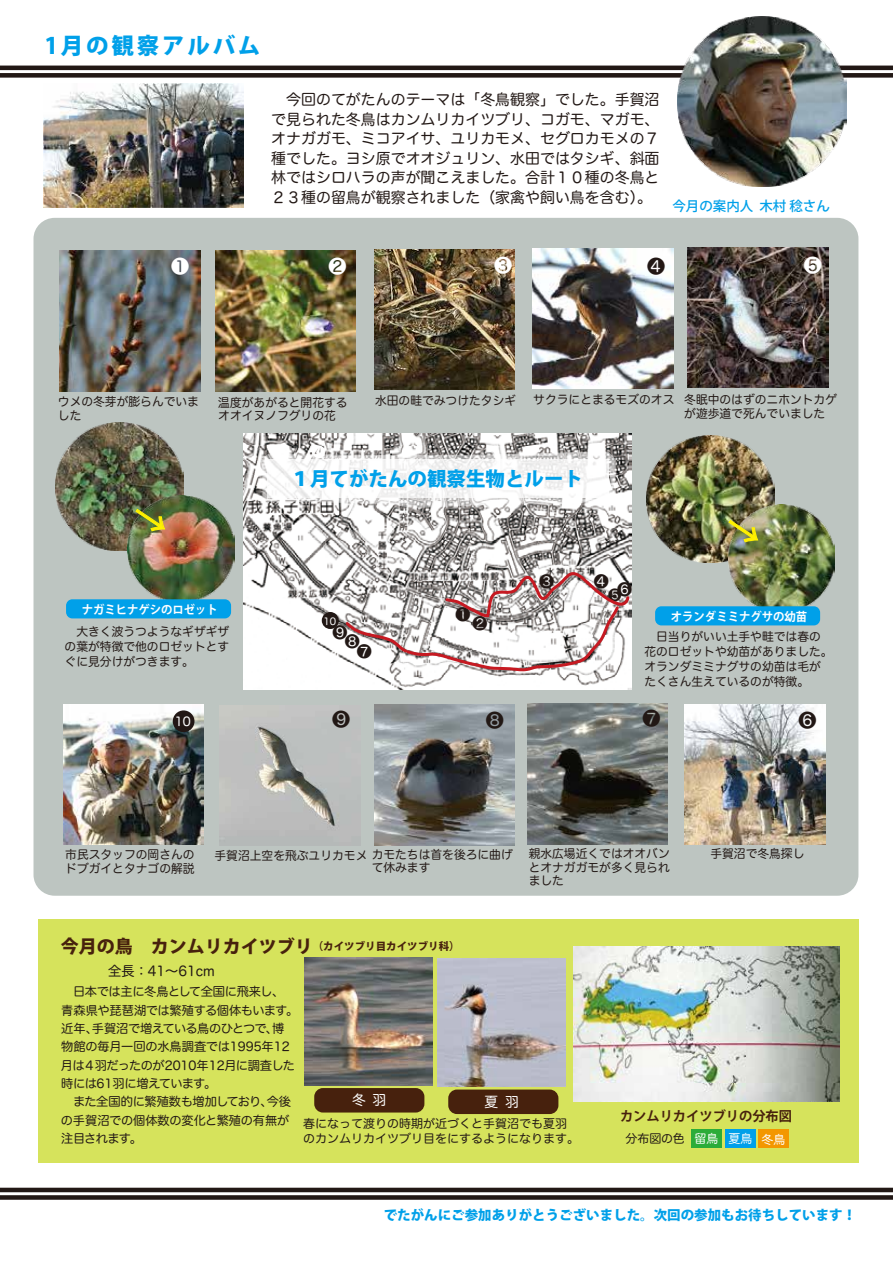
<style>
.page{position:relative;width:893px;height:1263px;background:#fff}
.page>*{position:absolute;margin:0;border:0;box-sizing:border-box;transform-origin:0 0}
.t1{font:800 22.5px "Koz Go Pro";letter-spacing:.125em;color:#00a0e9}
.t2{font:800 19.5px "Koz Go Pro";color:#00a0e9}
.t3{font:800 18px "Koz Go Pro";color:#47210d}
.t4{font:18px "Hira Maru Pro W4";color:#221815}
.t5{font:18px "Hira Maru Pro W4";color:#fff}
.t6{font:15px/19.5px "Hira Maru Pro W4";color:#221815;text-align:justify}
.t7{font:13.8px "Hira Maru Pro W4";color:#fff}
.t8{font:800 13.5px "Koz Go Pro";color:#00a0e9}
.t9{font:700 13.5px "Koz Go Pro";color:#47210d}
.t10{font:13.5px "Hira Maru Pro W4";color:#221815}
.t11{font:500 13.5px "Koz Go Pro";color:#00a0e9}
.t12{font:13.5px "Hira Maru Pro W4";color:#fff}
.t13{font:12.3px/18.3px "Hira Maru Pro W4";letter-spacing:-.025em;color:#221815}
.t14{font:12.3px "Hira Maru Pro W4";color:#fff}
.t15{font:12px/13.5px "Hira Maru Pro W4";color:#221815}
.t16{font:700 12px "Koz Go Pro";letter-spacing:-.005em;color:#fff;scale:.94 1}
.t17{font:12px "Hira Maru Pro W4";color:#fff}
.t18{font:9.75px "Hira Maru Pro W4";color:#fff}
.s1{color:#221815}
</style>
<div class="page">
<div style="left:38px;top:919px;width:820px;height:244px;background:#d6e35c"></div>
<div style="left:34px;top:218px;width:824px;height:678px;background:#bdc5c1;border-radius:21px"></div>
<img style="left:688px;top:247px;width:140px;height:140px">
<img style="left:374px;top:249px;width:140px;height:141px">
<img style="left:215px;top:251px;width:141px;height:140px">
<img style="left:527px;top:704px;width:141px;height:140px">
<img style="left:63px;top:704px;width:141px;height:140px">
<img style="left:374px;top:705px;width:141px;height:140px">
<img style="left:685px;top:704px;width:140px;height:140px">
<img style="left:220px;top:705px;width:140px;height:140px">
<img style="left:60px;top:251px;width:140px;height:140px">
<img style="left:533px;top:248px;width:140px;height:140px">
<img style="left:243px;top:433px;width:388px;height:257px">
<svg style="left:0;top:66px;width:893px;height:12px"></svg>
<svg style="left:0;top:1188px;width:893px;height:12px"></svg>
<div style="left:322px;top:612px;width:17px;height:17px;background:#221815;border-radius:50%"></div>
<div style="left:691px;top:1129px;width:30px;height:18px;background:#2cac39"></div>
<div style="left:725px;top:1129px;width:30px;height:18px;background:#00a0e9"></div>
<div style="left:758px;top:1130px;width:30px;height:18px;background:#f39700"></div>
<div style="left:173px;top:710px;width:21px;height:22px;background:#221815;border-radius:50%"></div>
<div style="left:314px;top:1088px;width:110px;height:24px;background:#47210d;border-radius:9px"></div>
<div style="left:448px;top:1089px;width:110px;height:25px;background:#47210d;border-radius:9px"></div>
<svg style="left:262px;top:452px;width:355px;height:56px;background:#ebebeb"></svg>
<img style="left:43px;top:84px;width:200px;height:123px">
<img style="left:647px;top:435px;width:127px;height:128px">
<img style="left:56px;top:423px;width:127px;height:127px">
<img style="left:677px;top:16px;width:170px;height:170px">
<img style="left:128px;top:495px;width:106px;height:105px">
<img style="left:728px;top:505px;width:106px;height:105px">
<div style="left:66px;top:599px;width:165px;height:19px;background:#00a0e9;border-radius:6px"></div>
<div style="left:655px;top:606px;width:165px;height:19px;background:#00a0e9;border-radius:6px"></div>
<img style="left:574px;top:946px;width:265px;height:155px">
<img style="left:305px;top:958px;width:127px;height:127px">
<img style="left:438px;top:958px;width:127px;height:128px">
<svg style="left:343px;top:570px;width:288px;height:104px;background:#d0c5c5"></svg>
<svg style="left:132px;top:503px;width:37px;height:33px"></svg>
<svg style="left:725px;top:514px;width:37px;height:33px"></svg>
<h1 class="t1" style="left:45px;top:31px;width:217px">1月の観察アルバム</h1>
<p class="t6" style="left:271px;top:89px;width:390px">　今回のてがたんのテーマは「冬鳥観察」でした。手賀沼で見られた冬鳥はカンムリカイツブリ、コガモ、マガモ、オナガガモ、ミコアイサ、ユリカモメ、セグロカモメの７種でした。ヨシ原でオオジュリン、水田ではタシギ、斜面林ではシロハラの声が聞こえました。合計１０種の冬鳥と２３種の留鳥が観察されました（家禽や飼い鳥を含む）。</p>
<p class="t11" style="left:672px;top:197px;width:159px">今月の案内人 木村 稔さん</p>
<h3 class="t5" style="left:494px;top:250px;width:19px">❸</h3>
<h3 class="t5" style="left:171px;top:250px;width:19px">❶</h3>
<h3 class="t4" style="left:647px;top:250px;width:19px">❹</h3>
<h3 class="t5" style="left:328px;top:250px;width:19px">❷</h3>
<h3 class="t5" style="left:804px;top:250px;width:19px">❺</h3>
<p class="t15" style="left:58px;top:394px;width:143px">ウメの冬芽が膨らんでいました</p>
<p class="t15" style="left:218px;top:395px;width:131px">温度があがると開花するオオイヌノフグリの花</p>
<p class="t12" style="left:312px;top:441px;width:15px">❹</p>
<p class="t15" style="left:375px;top:393px;width:143px">水田の畦でみつけたタシギ</p>
<p class="t15" style="left:533px;top:392px;width:143px">サクラにとまるモズのオス</p>
<h2 class="t2" style="left:290px;top:466px;width:294px">１月てがたんの観察生物とルート</h2>
<p class="t15" style="left:684px;top:392px;width:154px">冬眠中のはずのニホントカゲが遊歩道で死んでいました</p>
<p class="t16" style="left:82px;top:602px;width:146px">ナガミヒナゲシのロゼット</p>
<p class="t15" style="left:65px;top:624px;width:166px;line-height:15px;text-align:justify">　大きく波うつようなギザギザの葉が特徴で他のロゼットとすぐに見分けがつきます。</p>
<p class="t6" style="left:456px;top:604px;width:16px">❶</p>
<p class="t18" style="left:323px;top:613px;width:14px">10</p>
<p class="t6" style="left:473px;top:613px;width:16px">❷</p>
<p class="t6" style="left:333px;top:622px;width:16px">❾</p>
<p class="t6" style="left:345px;top:630px;width:16px">❽</p>
<p class="t6" style="left:357px;top:640px;width:16px">❼</p>
<p class="t6" style="left:539px;top:571px;width:16px">❸</p>
<p class="t6" style="left:594px;top:571px;width:16px">❹</p>
<p class="t6" style="left:617px;top:578px;width:16px">❻</p>
<p class="t10" style="left:608px;top:583px;width:15px">❺</p>
<p class="t16" style="left:671px;top:609px;width:146px">オランダミミナグサの幼苗</p>
<p class="t15" style="left:644px;top:628px;width:190px;line-height:15px">　日当りがいい土手や畦では春の花のロゼットや幼苗がありました。オランダミミナグサの幼苗は毛がたくさん生えているのが特徴。</p>
<p class="t14" style="left:175px;top:711px;width:17px">10</p>
<h3 class="t4" style="left:332px;top:704px;width:19px">❾</h3>
<h3 class="t4" style="left:486px;top:704px;width:19px">❽</h3>
<h3 class="t4" style="left:642px;top:703px;width:19px">❼</h3>
<h3 class="t4" style="left:799px;top:704px;width:19px">❻</h3>
<p class="t15" style="left:65px;top:847px;width:131px">市民スタッフの岡さんのドブガイとタナゴの解説</p>
<p class="t15" style="left:215px;top:848px;width:300px">手賀沼上空を飛ぶユリカモメカモたちは首を後ろに曲げ</p>
<p class="t15" style="left:529px;top:846px;width:143px;text-align:justify">親水広場近くではオオバンとオナガガモが多く見られました</p>
<p class="t15" style="left:372px;top:860px;width:60px">て休みます</p>
<h3 class="t3" style="left:61px;top:934px;width:400px">今月の鳥　カンムリカイツブリ<sup>（カイツブリ目カイツブリ科）</sup></h3>
<p class="t10" style="left:95px;top:959px;width:134px">　全長：41～61cm　</p>
<p class="t15" style="left:710px;top:846px;width:96px">手賀沼で冬鳥探し</p>
<p class="t13" style="left:61px;top:982px;width:239px">　日本では主に冬鳥として全国に飛来し、青森県や琵琶湖では繁殖する個体もいます。近年、手賀沼で増えている鳥のひとつで、博物館の毎月一回の水鳥調査では1995年12月は４羽だったのが2010年12月に調査した時には61羽に増えています。<br>　また全国的に繁殖数も増加しており、今後の手賀沼での個体数の変化と繁殖の有無が注目されます。</p>
<p class="t7" style="left:352px;top:1088px;width:36px">冬羽</p>
<p class="t7" style="left:484px;top:1090px;width:36px">夏羽</p>
<p class="t15" style="left:303px;top:1115px;width:277px;line-height:15px">春になって渡りの時期が近づくと手賀沼でも夏羽のカンムリカイツブリ目をにするようになります。</p>
<p class="t9" style="left:620px;top:1107px;width:173px">カンムリカイツブリの分布図</p>
<p class="t17" style="left:625px;top:1128px;width:161px"><span class="s1">分布図の色</span> 留鳥 夏鳥 冬鳥</p>
<p class="t8" style="left:384px;top:1206px;width:474px">でたがんにご参加ありがとうございました。次回の参加もお待ちしています！</p>
</div>
